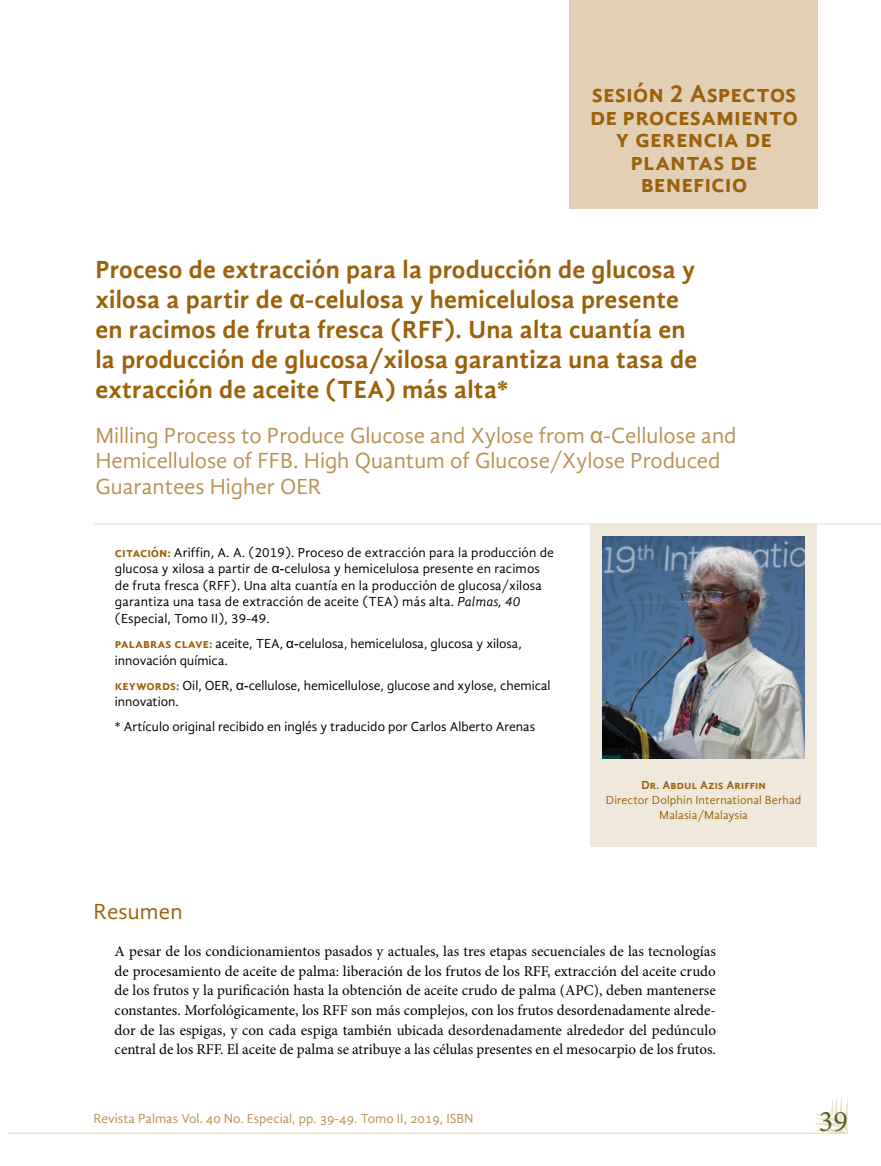
<style>
.page{position:relative;width:881px;height:1166px;background:#fff}
.page>*{position:absolute;margin:0;border:0;box-sizing:border-box;transform-origin:0 0}
.t1{font:30px "Minion Pro";color:#5b6524}
.t2{font:700 25.5px/30px "Gandhi Sans";color:#9b620b}
.t3{font:22.5px/25.5px "Gandhi Sans";color:#b99154}
.t4{font:22.5px "Gandhi Sans";letter-spacing:.01em;color:#9b620b}
.t5{font:15px/19.5px "Minion Pro";color:#000;text-align:justify}
.t6{font:13.5px/16.5px "Gandhi Sans";color:#000}
.t7{font:13.5px "Gandhi Sans";color:#b99154}
.t8{font:12px/15px "Gandhi Sans";letter-spacing:.01em;color:#9b620b;text-align:center}
.t9{font:700 12px "Gandhi Sans";letter-spacing:.01em;color:#9b620b}
.s1{font-family:"Arial"}
.s2{font-weight:700;color:#9b620b}
.s3{font-style:italic}
</style>
<div class="page">
<svg style="left:813px;top:1096px;width:34px;height:36px"></svg>
<hr style="left:8px;top:1132px;width:839px;height:1px;background:#e4dcaa">
<div style="left:590px;top:523px;width:226px;height:323px;background:#f0e8da"></div>
<hr style="left:94px;top:523px;width:786px;height:1px;background:#f0e8da">
<img style="left:602px;top:536px;width:202px;height:222px">
<div style="left:568px;top:0;width:248px;height:208px;background:#e1d0b6"></div>
<h2 class="t2" style="left:590px;top:82px;width:209px;line-height:22.5px;text-align:center">sesión 2 Aspectos de procesamiento y gerencia de plantas de beneficio</h2>
<p class="t2" style="left:95px;top:254px;width:603px">Proceso de extracción para la producción de glucosa y xilosa a partir de <span class="s1">α</span>-celulosa y hemicelulosa presente en racimos de fruta fresca (RFF). Una alta cuantía en la producción de glucosa/xilosa garantiza una tasa de extracción de aceite (TEA) más alta*</p>
<h3 class="t3" style="left:95px;top:422px;width:642px">Milling Process to Produce Glucose and Xylose from <span class="s1">α</span>-Cellulose and<br>Hemicellulose of FFB. High Quantum of Glucose/Xylose Produced<br>Guarantees Higher OER</h3>
<p class="t6" style="left:115px;top:544px;width:440px"><span class="s2">citación:</span> Ariffin, A. A. (2019). Proceso de extracción para la producción de glucosa y xilosa a partir de <span class="s1">α-</span>celulosa y hemicelulosa presente en racimos de fruta fresca (RFF). Una alta cuantía en la producción de glucosa/xilosa garantiza una tasa de extracción de aceite (TEA) más alta. <span class="s3">Palmas, 40 </span>(Especial, Tomo II), 39-49.</p>
<p class="t6" style="left:115px;top:635px;width:408px"><span class="s2">palabras clave:</span> aceite, TEA, <span class="s1">α-</span>celulosa, hemicelulosa, glucosa y xilosa, innovación química.</p>
<p class="t6" style="left:115px;top:676px;width:437px"><span class="s2">keywords:</span> Oil, OER, <span class="s1">α-</span>cellulose, hemicellulose, glucose and xylose, chemical innovation.</p>
<p class="t6" style="left:115px;top:718px;width:421px">* Artículo original recibido en inglés y traducido por Carlos Alberto Arenas</p>
<p class="t9" style="left:641px;top:777px;width:126px">Dr. Abdul Azis Ariffin</p>
<p class="t8" style="left:605px;top:792px;width:197px">Director Dolphin International Berhad<br>Malasia/Malaysia</p>
<h3 class="t4" style="left:94px;top:898px;width:90px">Resumen</h3>
<p class="t5" style="left:115px;top:941px;width:602px">A pesar de los condicionamientos pasados y actuales, las tres etapas secuenciales de las tecnologías de procesamiento de aceite de palma: liberación de los frutos de los RFF, extracción del aceite crudo de los frutos y la purificación hasta la obtención de aceite crudo de palma (APC), deben mantenerse constantes. Morfológicamente, los RFF son más complejos, con los frutos desordenadamente alrede&shy;dor de las espigas, y con cada espiga también ubicada desordenadamente alrededor del pedúnculo central de los RFF. El aceite de palma se atribuye a las células presentes en el mesocarpio de los frutos.</p>
<p class="t7" style="left:94px;top:1110px;width:381px">Revista Palmas Vol. 40 No. Especial, pp. 39-49. Tomo II, 2019, ISBN</p>
<h1 class="t1" style="left:818px;top:1100px;width:30px">39</h1>
</div>
